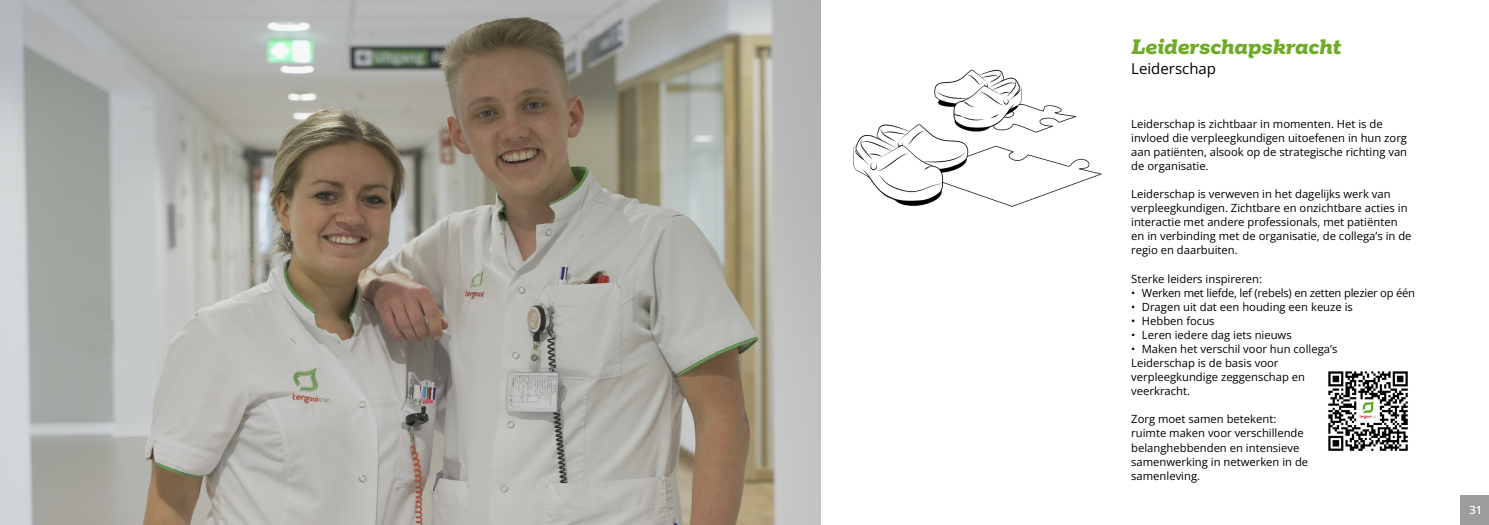
<style>
.page{position:relative;width:1489px;height:525px;background:#fff}
.page>*{position:absolute;margin:0;border:0;box-sizing:border-box;transform-origin:0 0}
.t1{font:italic 600 25px "Rokkitt";color:#6eab28}
.t2{font:15px "Open Sans";color:#000}
.t3{font:11.25px/14px "Open Sans";color:#000}
.t4{font:11.25px "Open Sans";letter-spacing:-.02em;color:#000}
.t5{font:11.25px "Open Sans";color:#fff}
</style>
<div class="page">
<img style="left:0;top:0;width:820px;height:524px">
<div style="left:1460px;top:495px;width:28px;height:29px;background:#9d9d9c"></div>
<img style="left:1328px;top:371px;width:80px;height:80px">
<img style="left:853px;top:69px;width:249px;height:138px">
<h1 class="t1" style="left:1131px;top:31px;width:211px">Leiderschapskracht</h1>
<h2 class="t2" style="left:1131px;top:58px;width:86px">Leiderschap</h2>
<p class="t3" style="left:1131px;top:116px;width:277px">Leiderschap is zichtbaar in momenten. Het is de invloed die verpleegkundigen uitoefenen in hun zorg aan patiënten, alsook op de strategische richting van de organisatie.</p>
<p class="t3" style="left:1131px;top:187px;width:282px">Leiderschap is verweven in het dagelijks werk van verpleegkundigen. Zichtbare en onzichtbare acties in interactie met andere professionals, met patiënten en in verbinding met de organisatie, de collega’s in de regio en daarbuiten.</p>
<p class="t3" style="left:1131px;top:271px;width:132px">Sterke leiders inspireren:</p>
<p class="t4" style="left:1131px;top:285px;width:285px">• Werken met liefde, lef (rebels) en zetten plezier op één</p>
<p class="t3" style="left:1131px;top:299px;width:223px">• Dragen uit dat een houding een keuze is</p>
<p class="t3" style="left:1131px;top:313px;width:85px">• Hebben focus</p>
<p class="t3" style="left:1131px;top:327px;width:162px">• Leren iedere dag iets nieuws</p>
<p class="t3" style="left:1131px;top:341px;width:208px">• Maken het verschil voor hun collega’s<br>Leiderschap is de basis voor verpleegkundige zeggenschap en veerkracht.</p>
<p class="t3" style="left:1131px;top:412px;width:178px">Zorg moet samen betekent: ruimte maken voor verschillende belanghebbenden en intensieve samenwerking in netwerken in de samenleving.</p>
<p class="t5" style="left:1469px;top:502px;width:14px">31</p>
</div>
